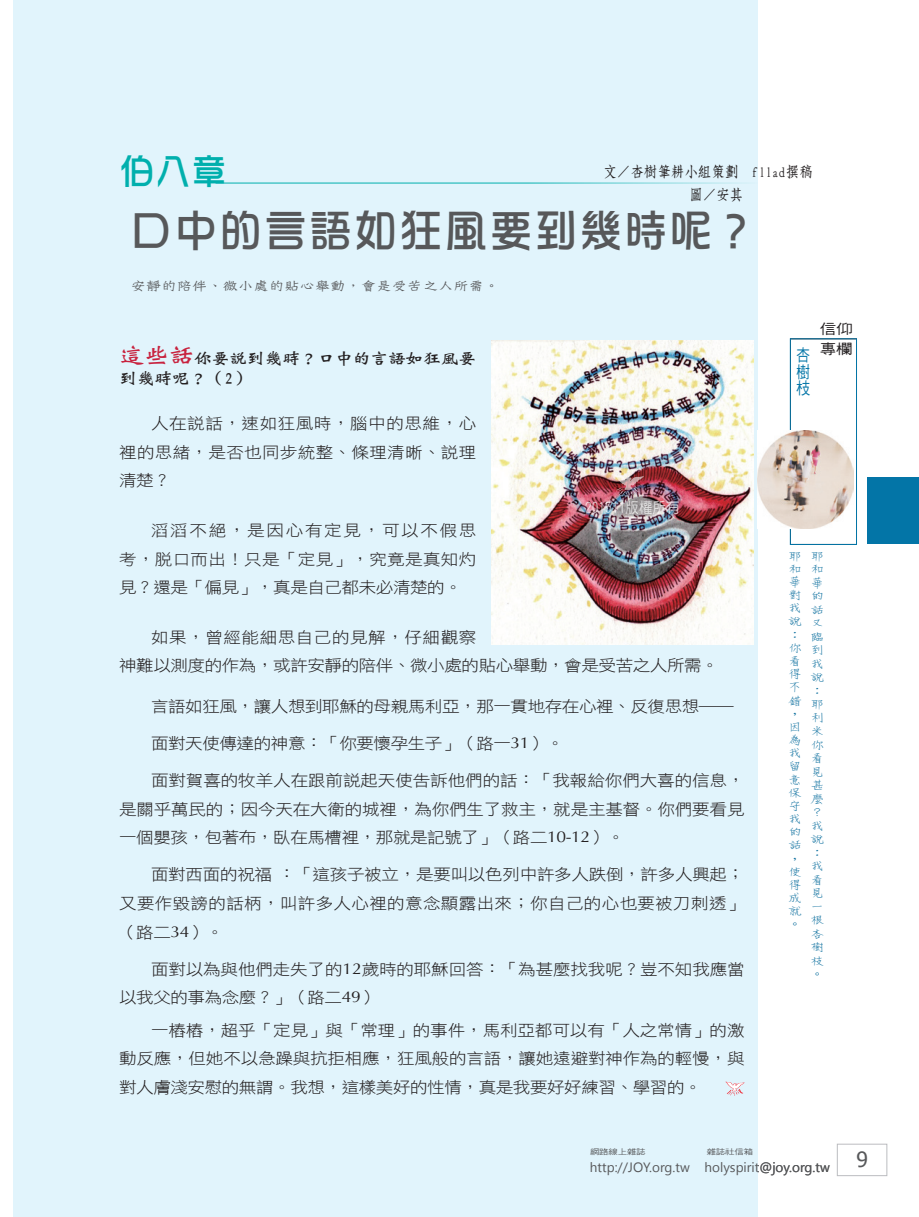
<style>
.page{position:relative;width:919px;height:1217px;background:#fff}
.page>*{position:absolute;margin:0;border:0;box-sizing:border-box;transform-origin:0 0}
.題目{font:45px "DF Hua Zong W5 WIN BF";color:#57585a}
.題目-2{font:36px "DF Hua Zong W5 WIN BF";color:#00afad}
.t1{font:21px "Tahoma";color:#57585a}
.t2{font:16.5px/16.5px "DF Hei W5 WIN BF";color:#0375a7;text-align:justify;scale:.85 1}
.Normal經文-首{font:16.2px/20.2px "DF Wei Bei W7 WIN BF";letter-spacing:-.02em;color:#231f20;scale:1.11 1}
.t3{font:15.75px/28.5px "DF Hei W3 WIN BF";letter-spacing:-.01em;color:#231f20;text-align:justify;scale:1.11 1}
.t4{font:15.75px "DF Hei W3 WIN BF";letter-spacing:.03em;color:#231f20;scale:1.11 1}
.作者{font:15px "DF Fang Song W6 WIN BF";color:#231f20;scale:.9 1}
.t5{font:15px "DF Yuan W5 WIN BF";color:#fff;scale:.9 1}
.眉批{font:14.1px "DF Tie Xian W3 WIN BF";letter-spacing:-.025em;color:#57585a;scale:1.11 1}
.t6{font:14.1px "DF Hei W5 WIN BF";color:#231f20;scale:1.18 1}
.Normal-小字{font:13.5px/13.5px "DF Ya W3 WIN BF";color:#1373a1;scale:1.11 1}
.t7{font:13.5px "Segoe UI";color:#57585a}
.t8{font:7.5px "DF Hei W5 WIN BF";letter-spacing:-.015em;color:#57585a;scale:1.25 1}
.s1{font-family:"DF Wei Bei W7 WINP BF";font-size:22.95px;color:#c8233f}
.s2{font-family:"Optima"}
</style>
<div class="page">
<div style="left:837px;top:1143px;width:50px;height:32px;border:1px solid #bcbdc0"></div>
<div style="left:13px;top:0;width:744px;height:1216px;background:#e1f4fc"></div>
<div style="left:790px;top:338px;width:66px;height:206px;border:1px solid #0375a7"></div>
<img style="left:757px;top:430px;width:96px;height:99px">
<div style="left:867px;top:477px;width:51px;height:66px;background:#0375a7"></div>
<hr style="left:215px;top:183px;width:542px;height:1px;background:#00afad">
<img style="left:491px;top:340px;width:262px;height:304px">
<svg style="left:725px;top:1081px;width:19px;height:14px"></svg>
<svg style="left:614px;top:475px;width:29px;height:22px"></svg>
<p class="題目-2" style="left:119px;top:153px;width:110px">伯八章</p>
<p class="作者" style="left:603px;top:164px;width:234px">文／杏樹筆耕小組策劃 fllad撰稿</p>
<p class="題目" style="left:128px;top:207px;width:632px">口中的言語如狂風要到幾時呢？</p>
<p class="作者" style="left:689px;top:187px;width:61px">圖／安其</p>
<p class="眉批" style="left:130px;top:279px;width:334px">安靜的陪伴、微小處的貼心舉動，會是受苦之人所需。</p>
<p class="Normal經文-首" style="left:119px;top:348px;width:323px"><span class="s1">這些話</span>你要說到幾時？口中的言語如狂風要到幾時呢？（2）</p>
<p class="t3" style="left:119px;top:409px;width:323px;text-indent:32px">人在說話，速如狂風時，腦中的思維，心裡的思緒，是否也同步統整、條理清晰、說理清楚？</p>
<p class="t3" style="left:119px;top:516px;width:323px;text-indent:32px">滔滔不絕，是因心有定見，可以不假思考，脫口而出！只是「定見」，究竟是真知灼見？還是「偏見」，真是自己都未必清楚的。</p>
<p class="t4" style="left:151px;top:629px;width:294px">如果，曾經能細思自己的見解，仔細觀察</p>
<p class="t5" style="left:585px;top:499px;width:106px">201511版權所有</p>
<p class="t3" style="left:119px;top:651px;width:541px">神難以測度的作為，或許安靜的陪伴、微小處的貼心舉動，會是受苦之人所需。</p>
<p class="t3" style="left:151px;top:692px;width:526px">言語如狂風，讓人想到耶穌的母親馬利亞，那一貫地存在心裡、反復思想――</p>
<p class="t3" style="left:151px;top:729px;width:373px">面對天使傳達的神意：「你要懷孕生子」（路一<span class="s2">31</span>）。</p>
<p class="t3" style="left:119px;top:766px;width:565px;text-indent:32px">面對賀喜的牧羊人在跟前說起天使告訴他們的話：「我報給你們大喜的信息，是關乎萬民的；因今天在大衛的城裡，為你們生了救主，就是主基督。你們要看見一個嬰孩，包著布，臥在馬槽裡，那就是記號了」（路二<span class="s2">10-12</span>）。</p>
<p class="t3" style="left:119px;top:860px;width:565px;text-indent:32px">面對西面的祝福：「這孩子被立，是要叫以色列中許多人跌倒，許多人興起；又要作毀謗的話柄，叫許多人心裡的意念顯露出來；你自己的心也要被刀刺透」（路二<span class="s2">34</span>）。</p>
<p class="t3" style="left:119px;top:954px;width:565px;text-indent:32px">面對以為與他們走失了的<span class="s2">12</span>歲時的耶穌回答：「為甚麼找我呢？豈不知我應當以我父的事為念麼？」（路二<span class="s2">49</span>）</p>
<p class="t3" style="left:119px;top:1015px;width:565px;text-indent:32px">一樁樁，超乎「定見」與「常理」的事件，馬利亞都可以有「人之常情」的激動反應，但她不以急躁與抗拒相應，狂風般的言語，讓她遠避對神作為的輕慢，與對人膚淺安慰的無謂。我想，這樣美好的性情，真是我要好好練習、學習的。</p>
<p class="t6" style="left:819px;top:322px;width:29px">信仰</p>
<p class="t2" style="left:796px;top:347px;width:18px">杏樹枝</p>
<p class="t6" style="left:819px;top:342px;width:29px">專欄</p>
<p class="Normal-小字" style="left:787px;top:549px;width:14px">耶和華對我說：你看得不錯，因為我留意保守我的話，使得成就。</p>
<p class="Normal-小字" style="left:809px;top:548px;width:14px">耶和華的話又臨到我說：耶利米你看見甚麼？我說：我看見一根杏樹枝。</p>
<p class="t8" style="left:590px;top:1147px;width:46px">網路線上雜誌</p>
<p class="t8" style="left:706px;top:1147px;width:39px">雜誌社信箱</p>
<p class="t7" style="left:590px;top:1157px;width:241px">http://JOY.org.tw holyspirit@joy.org.tw</p>
<h3 class="t1" style="left:856px;top:1144px;width:13px">9</h3>
</div>
